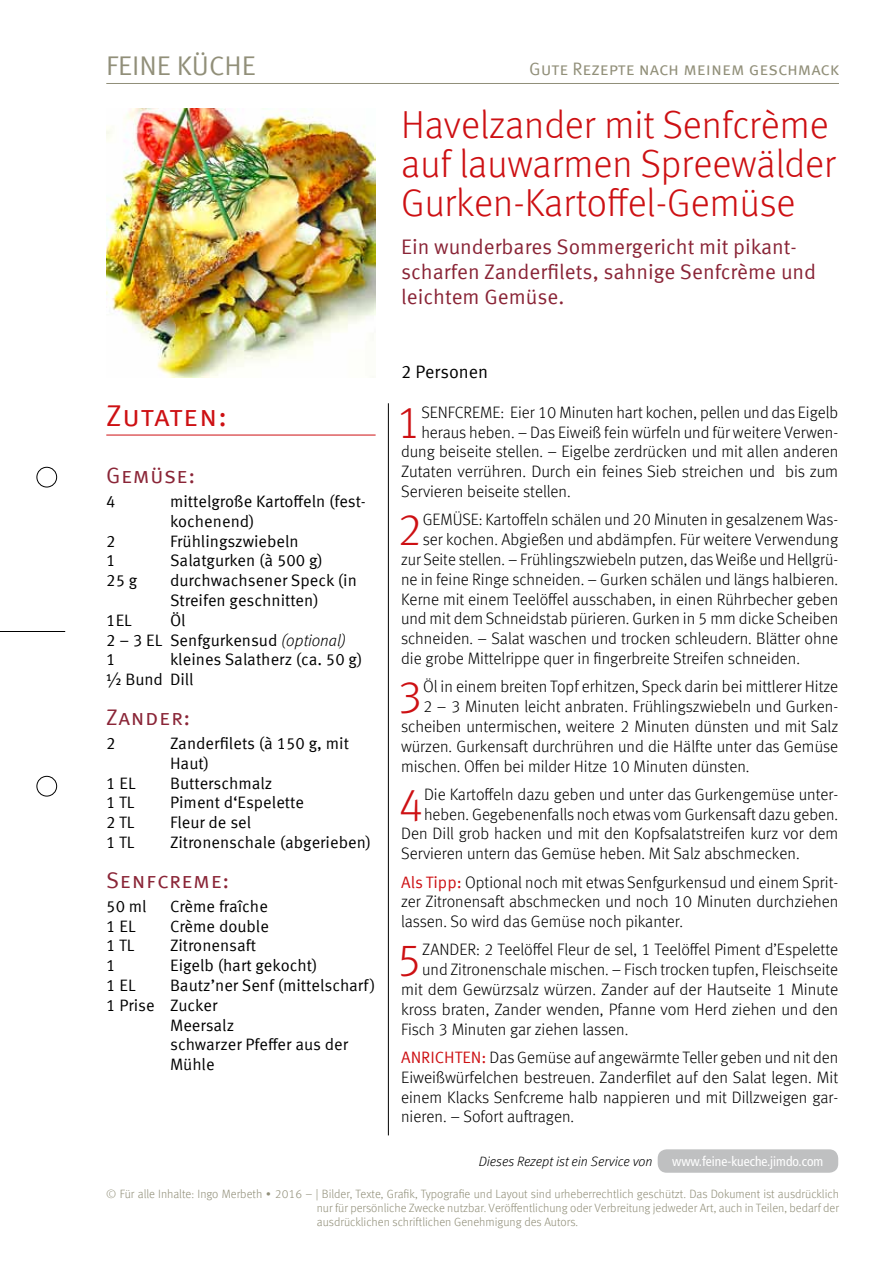
<style>
.page{position:relative;width:893px;height:1263px;background:#fff}
.page>*{position:absolute;margin:0;border:0;box-sizing:border-box;transform-origin:0 0}
.t1{font:300 45.3px "Meta Offc";color:#cd1013}
.t2{font:300 39px/39px "Meta Offc";color:#cd1013}
.t3{font:30px "Meta Sc Offc Norm";letter-spacing:.01em;color:#cd1013}
.t4{font:27px "Meta Sc Offc Norm";color:#918f79}
.t5{font:22.5px "Meta Sc Offc Norm";letter-spacing:.025em;color:#8a2537}
.t6{font:21px/25.2px "Meta Offc Norm";color:#8a2537}
.t7{font:18px "Meta Sc Offc Norm";letter-spacing:-.005em;color:#918f79}
.t8{font:18px "Meta Offc Norm";color:#000}
.t9{font:300 16.5px/19.8px "Meta Offc";color:#000;text-align:justify}
.t10{font:16.5px/19.8px "Meta Offc Norm";color:#000}
.t11{font:italic 300 13.5px "Meta Offc";color:#000}
.t12{font:condensed 13.5px "Frutiger LT Std";color:#fff}
.t13{font:300 12px/14.4px "Meta Offc";color:#918f79;text-align:justify}
.s1{font-family:"Meta Offc";font-weight:300;font-style:italic}
.s2{font-family:"Meta Offc Norm";font-weight:400;color:#cd1013}
</style>
<div class="page">
<hr style="left:106px;top:83px;width:733px;height:1px;background:#918f79">
<div style="left:37px;top:467px;width:20px;height:20px;border:1px solid #000;border-radius:50%"></div>
<div style="left:37px;top:776px;width:20px;height:20px;border:1px solid #000;border-radius:50%"></div>
<hr style="left:0;top:631px;width:65px;height:1px;background:#000">
<div style="left:658px;top:1149px;width:180px;height:24px;background:#bfc0c1;border-radius:9px"></div>
<hr style="left:388px;top:403px;width:1px;height:732px;background:#000">
<hr style="left:106px;top:435px;width:270px;height:1px;background:#cd1013">
<img style="left:106px;top:108px;width:270px;height:270px">
<h3 class="t4" style="left:106px;top:50px;width:151px">FEINE KÜCHE</h3>
<p class="t7" style="left:529px;top:58px;width:311px">Gute Rezepte nach meinem geschmack</p>
<h2 class="t2" style="left:401px;top:106px;width:436px">Havelzander mit Senfcrème auf lauwarmen Spreewälder<br>Gurken-Kartoffel-Gemüse</h2>
<p class="t6" style="left:401px;top:234px;width:417px">Ein wunderbares Sommergericht mit pikant&shy;scharfen Zanderfilets, sahnige Senfcrème und leichtem Gemüse.</p>
<h3 class="t3" style="left:106px;top:398px;width:122px">Zutaten:</h3>
<h3 class="t5" style="left:106px;top:462px;width:90px">Gemüse:</h3>
<p class="t10" style="left:106px;top:492px;width:11px">4</p>
<p class="t10" style="left:170px;top:492px;width:197px">mittelgroße Kartoffeln (fest&shy;kochenend)</p>
<p class="t10" style="left:106px;top:531px;width:11px">2</p>
<p class="t10" style="left:170px;top:531px;width:130px">Frühlingszwiebeln</p>
<p class="t10" style="left:106px;top:551px;width:11px">1</p>
<p class="t10" style="left:170px;top:551px;width:154px">Salatgurken (à 500 g)</p>
<p class="t10" style="left:106px;top:571px;width:33px">25 g</p>
<p class="t10" style="left:170px;top:571px;width:188px">durchwachsener Speck (in<br>Streifen geschnitten)</p>
<p class="t10" style="left:106px;top:611px;width:27px">1EL</p>
<p class="t10" style="left:106px;top:611px;width:241px;text-indent:64px">Öl<br>2 – 3 EL Senfgurkensud <span class="s1">(optional)<br></span>1</p>
<p class="t10" style="left:106px;top:650px;width:258px;text-indent:64px">kleines Salatherz (ca. 50 g) ½ Bund Dill</p>
<h3 class="t5" style="left:106px;top:704px;width:86px">Zander:</h3>
<p class="t10" style="left:106px;top:734px;width:11px">2</p>
<p class="t10" style="left:170px;top:734px;width:180px">Zanderfilets (à 150 g, mit<br>Haut)</p>
<p class="t10" style="left:106px;top:773px;width:31px">1 EL</p>
<p class="t10" style="left:170px;top:773px;width:104px">Butterschmalz</p>
<p class="t10" style="left:106px;top:793px;width:30px">1 TL</p>
<p class="t10" style="left:170px;top:793px;width:135px">Piment d‘Espelette</p>
<p class="t10" style="left:106px;top:813px;width:30px">2 TL</p>
<p class="t10" style="left:170px;top:813px;width:83px">Fleur de sel</p>
<p class="t10" style="left:106px;top:833px;width:30px">1 TL</p>
<p class="t10" style="left:170px;top:833px;width:203px">Zitronenschale (abgerieben)</p>
<h3 class="t5" style="left:106px;top:867px;width:125px">Senfcreme:</h3>
<p class="t10" style="left:106px;top:897px;width:42px">50 ml</p>
<p class="t10" style="left:170px;top:897px;width:99px">Crème fraîche</p>
<p class="t10" style="left:106px;top:916px;width:31px">1 EL</p>
<p class="t10" style="left:170px;top:916px;width:100px">Crème double</p>
<p class="t10" style="left:106px;top:936px;width:30px">1 TL</p>
<p class="t10" style="left:170px;top:936px;width:88px">Zitronensaft</p>
<p class="t10" style="left:106px;top:956px;width:11px">1</p>
<p class="t10" style="left:170px;top:956px;width:149px">Eigelb (hart gekocht)</p>
<p class="t10" style="left:106px;top:976px;width:31px">1 EL</p>
<p class="t10" style="left:170px;top:976px;width:207px">Bautz’ner Senf (mittelscharf)</p>
<p class="t10" style="left:106px;top:996px;width:113px">1 Prise Zucker</p>
<p class="t10" style="left:170px;top:1015px;width:66px">Meersalz</p>
<p class="t10" style="left:170px;top:1035px;width:180px">schwarzer Pfeffer aus der</p>
<p class="t10" style="left:170px;top:1055px;width:46px">Mühle</p>
<p class="t8" style="left:401px;top:361px;width:89px">2 Personen</p>
<h1 class="t1" style="left:395px;top:396px;width:27px">1</h1>
<p class="t9" style="left:421px;top:403px;width:418px">SENFCREME: Eier 10 Minuten hart kochen, pellen und das Eigelb</p>
<p class="t9" style="left:421px;top:422px;width:418px">heraus heben. – Das Eiweiß fein würfeln und für weitere Verwen-</p>
<p class="t9" style="left:401px;top:442px;width:439px">dung beiseite stellen. – Eigelbe zerdrücken und mit allen anderen</p>
<p class="t9" style="left:401px;top:462px;width:439px">Zutaten verrühren. Durch ein feines Sieb streichen und bis zum</p>
<p class="t9" style="left:401px;top:482px;width:171px">Servieren beiseite stellen.</p>
<h1 class="t1" style="left:397px;top:504px;width:27px">2</h1>
<p class="t9" style="left:423px;top:510px;width:417px">GEMÜSE: Kartoffeln schälen und 20 Minuten in gesalzenem Was-</p>
<p class="t9" style="left:423px;top:530px;width:417px">ser kochen. Abgießen und abdämpfen. Für weitere Verwendung</p>
<p class="t9" style="left:401px;top:550px;width:438px">zur Seite stellen. – Frühlingszwiebeln putzen, das Weiße und Hellgrü-</p>
<p class="t9" style="left:401px;top:570px;width:439px">ne in feine Ringe schneiden. – Gurken schälen und längs halbieren.</p>
<p class="t9" style="left:401px;top:589px;width:439px">Kerne mit einem Teelöffel ausschaben, in einen Rührbecher geben</p>
<p class="t9" style="left:401px;top:609px;width:439px">und mit dem Schneidstab pürieren. Gurken in 5 mm dicke Scheiben</p>
<p class="t9" style="left:401px;top:629px;width:439px">schneiden. – Salat waschen und trocken schleudern. Blätter ohne</p>
<p class="t9" style="left:401px;top:649px;width:400px">die grobe Mittelrippe quer in fingerbreite Streifen schneiden.</p>
<h1 class="t1" style="left:397px;top:671px;width:27px">3</h1>
<p class="t9" style="left:423px;top:677px;width:417px">Öl in einem breiten Topf erhitzen, Speck darin bei mittlerer Hitze</p>
<p class="t9" style="left:423px;top:697px;width:417px">2 – 3 Minuten leicht anbraten. Frühlingszwiebeln und Gurken-</p>
<p class="t9" style="left:401px;top:717px;width:439px">scheiben untermischen, weitere 2 Minuten dünsten und mit Salz</p>
<p class="t9" style="left:401px;top:736px;width:439px">würzen. Gurkensaft durchrühren und die Hälfte unter das Gemüse</p>
<p class="t9" style="left:401px;top:756px;width:350px">mischen. Offen bei milder Hitze 10 Minuten dünsten.</p>
<h1 class="t1" style="left:398px;top:778px;width:27px">4</h1>
<p class="t9" style="left:424px;top:785px;width:416px">Die Kartoffeln dazu geben und unter das Gurkengemüse unter-</p>
<p class="t9" style="left:424px;top:804px;width:416px">heben. Gegebenenfalls noch etwas vom Gurkensaft dazu geben.</p>
<p class="t9" style="left:401px;top:824px;width:439px">Den Dill grob hacken und mit den Kopfsalatstreifen kurz vor dem</p>
<p class="t9" style="left:401px;top:844px;width:400px">Servieren untern das Gemüse heben. Mit Salz abschmecken.</p>
<p class="t9" style="left:401px;top:872px;width:439px"><span class="s2">Als Tipp:</span> Optional noch mit etwas Senfgurkensud und einem Sprit&shy;zer Zitronensaft abschmecken und noch 10 Minuten durchziehen lassen. So wird das Gemüse noch pikanter.</p>
<h1 class="t1" style="left:396px;top:934px;width:27px">5</h1>
<p class="t9" style="left:422px;top:940px;width:417px">ZANDER: 2 Teelöffel Fleur de sel, 1 Teelöffel Piment d’Espelette</p>
<p class="t9" style="left:422px;top:960px;width:417px">und Zitronenschale mischen. – Fisch trocken tupfen, Fleischseite</p>
<p class="t9" style="left:401px;top:980px;width:439px">mit dem Gewürzsalz würzen. Zander auf der Hautseite 1 Minute</p>
<p class="t9" style="left:401px;top:1000px;width:439px">kross braten, Zander wenden, Pfanne vom Herd ziehen und den</p>
<p class="t9" style="left:401px;top:1019px;width:229px">Fisch 3 Minuten gar ziehen lassen.</p>
<p class="t9" style="left:401px;top:1048px;width:439px"><span class="s2">ANRICHTEN:</span> Das Gemüse auf angewärmte Teller geben und nit den Eiweißwürfelchen bestreuen. Zanderfilet auf den Salat legen. Mit einem Klacks Senfcreme halb nappieren und mit Dillzweigen gar&shy;nieren. – Sofort auftragen.</p>
<p class="t11" style="left:479px;top:1154px;width:175px">Dieses Rezept ist ein Service von</p>
<p class="t12" style="left:672px;top:1153px;width:153px">www.feine-kueche.jimdo.com</p>
<p class="t13" style="left:317px;top:1186px;width:524px;text-indent:-210px">© Für alle Inhalte: Ingo Merbeth ∙ 2016 – | Bilder, Texte, Grafik, Typografie und Layout sind urheberrechtlich geschützt. Das Dokument ist ausdrücklich nur für persönliche Zwecke nutzbar. Veröffentlichung oder Verbreitung jedweder Art, auch in Teilen, bedarf der ausdrücklichen schriftlichen Genehmigung des Autors.</p>
</div>
